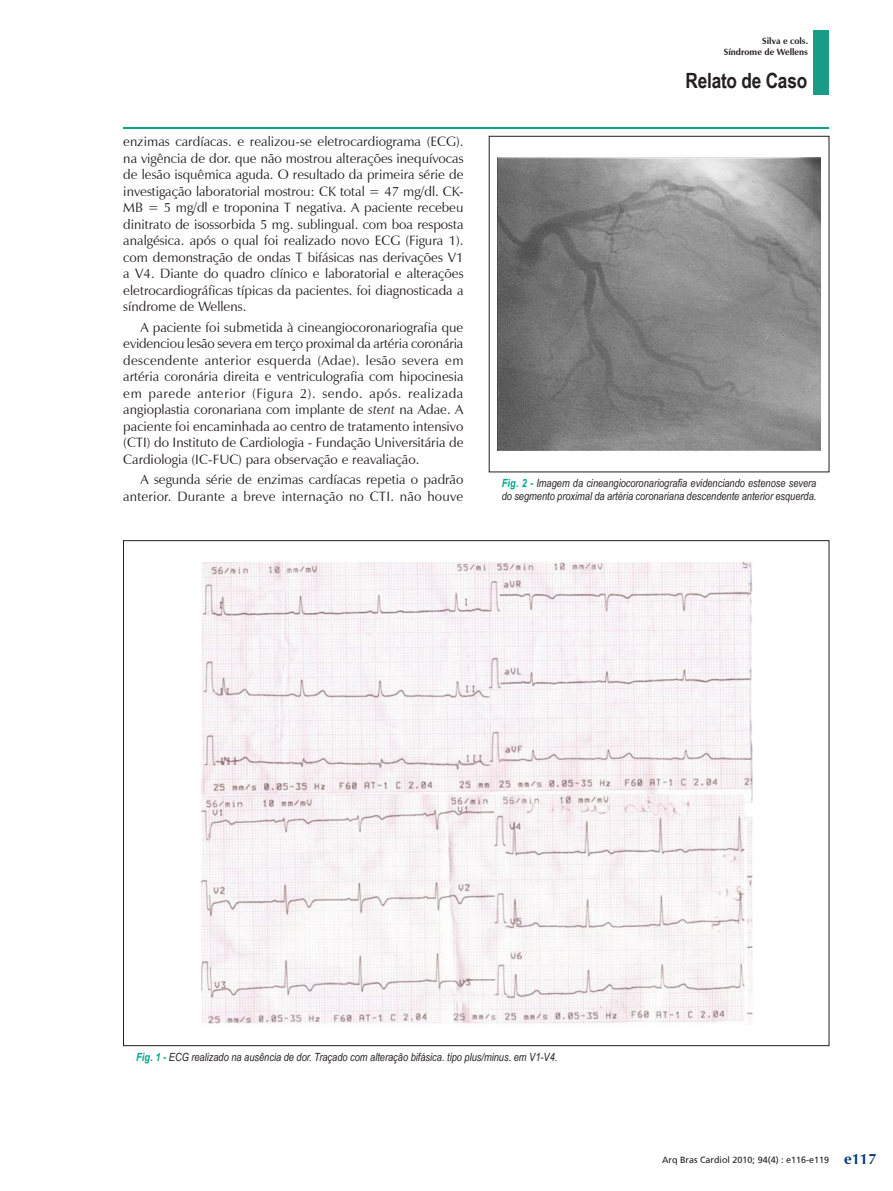
<style>
.page{position:relative;width:893px;height:1191px;background:#fff}
.page>*{position:absolute;margin:0;border:0;box-sizing:border-box;transform-origin:0 0}
.t1{font:700 21px "Arial Narrow";letter-spacing:-.01em;color:#231f20}
.t2{font:700 15px "Zapf Humanist 601 BT";color:#013775}
.Texto{font:13.5px/16.5px "Zapf Humanist 601 BT";color:#231f20;text-align:justify}
._04_FIGURA_ref{font:italic 11.25px/13.5px "Arial Narrow";color:#231f20}
.t3{font:9px "Frutiger";color:#231f20}
.t4{font:700 9px "Zapf Humanist 601 BT";color:#231f20}
.s1{font-style:italic}
.s2{font-weight:700;color:#00a78e}
</style>
<div class="page">
<div style="left:813px;top:30px;width:16px;height:64px;background:#189c88"></div>
<hr style="left:123px;top:127px;width:706px;height:1px;background:#00a78e">
<img style="left:201px;top:562px;width:552px;height:462px">
<img style="left:497px;top:158px;width:324px;height:292px">
<p class="Texto" style="left:123px;top:133px;width:342px">enzimas cardíacas. e realizou-se eletrocardiograma (ECG). na vigência de dor. que não mostrou alterações inequívocas de lesão isquêmica aguda. O resultado da primeira série de investigação laboratorial mostrou: CK total = 47 mg/dl. CK-MB = 5 mg/dl e troponina T negativa. A paciente recebeu dinitrato de isossorbida 5 mg. sublingual. com boa resposta analgésica. após o qual foi realizado novo ECG (Figura 1). com demonstração de ondas T bifásicas nas derivações V1 a V4. Diante do quadro clínico e laboratorial e alterações eletrocardiográficas típicas da pacientes. foi diagnosticada a síndrome de Wellens.</p>
<p class="Texto" style="left:123px;top:319px;width:342px;text-indent:17px">A paciente foi submetida à cineangiocoronariografia que evidenciou lesão severa em terço proximal da artéria coronária descendente anterior esquerda (Adae). lesão severa em artéria coronária direita e ventriculografia com hipocinesia em parede anterior (Figura 2). sendo. após. realizada angioplastia coronariana com implante de <span class="s1">stent</span> na Adae. A paciente foi encaminhada ao centro de tratamento intensivo (CTI) do Instituto de Cardiologia - Fundação Universitária de Cardiologia (IC-FUC) para observação e reavaliação.</p>
<p class="Texto" style="left:123px;top:471px;width:342px;text-align:right">A segunda série de enzimas cardíacas repetia o padrão anterior. Durante a breve internação no CTI. não houve</p>
<p class="t4" style="left:762px;top:36px;width:47px">Silva e cols.</p>
<p class="t4" style="left:724px;top:47px;width:86px">Síndrome de Wellens</p>
<h1 class="t1" style="left:685px;top:65px;width:123px">Relato de Caso</h1>
<p class="_04_FIGURA_ref" style="left:502px;top:476px;width:316px"><span class="s2">Fig. 2 -</span> Imagem da cineangiocoronariografia evidenciando estenose severa do segmento proximal da artéria coronariana descendente anterior esquerda.</p>
<p class="_04_FIGURA_ref" style="left:136px;top:1049px;width:423px"><span class="s2">Fig. 1 -</span> ECG realizado na ausência de dor. Traçado com alteração bifásica. tipo plus/minus. em V1-V4.</p>
<p class="t3" style="left:662px;top:1154px;width:169px">Arq Bras Cardiol 2010; 94(4) : e116-e119</p>
<p class="t2" style="left:844px;top:1149px;width:34px">e117</p>
</div>
